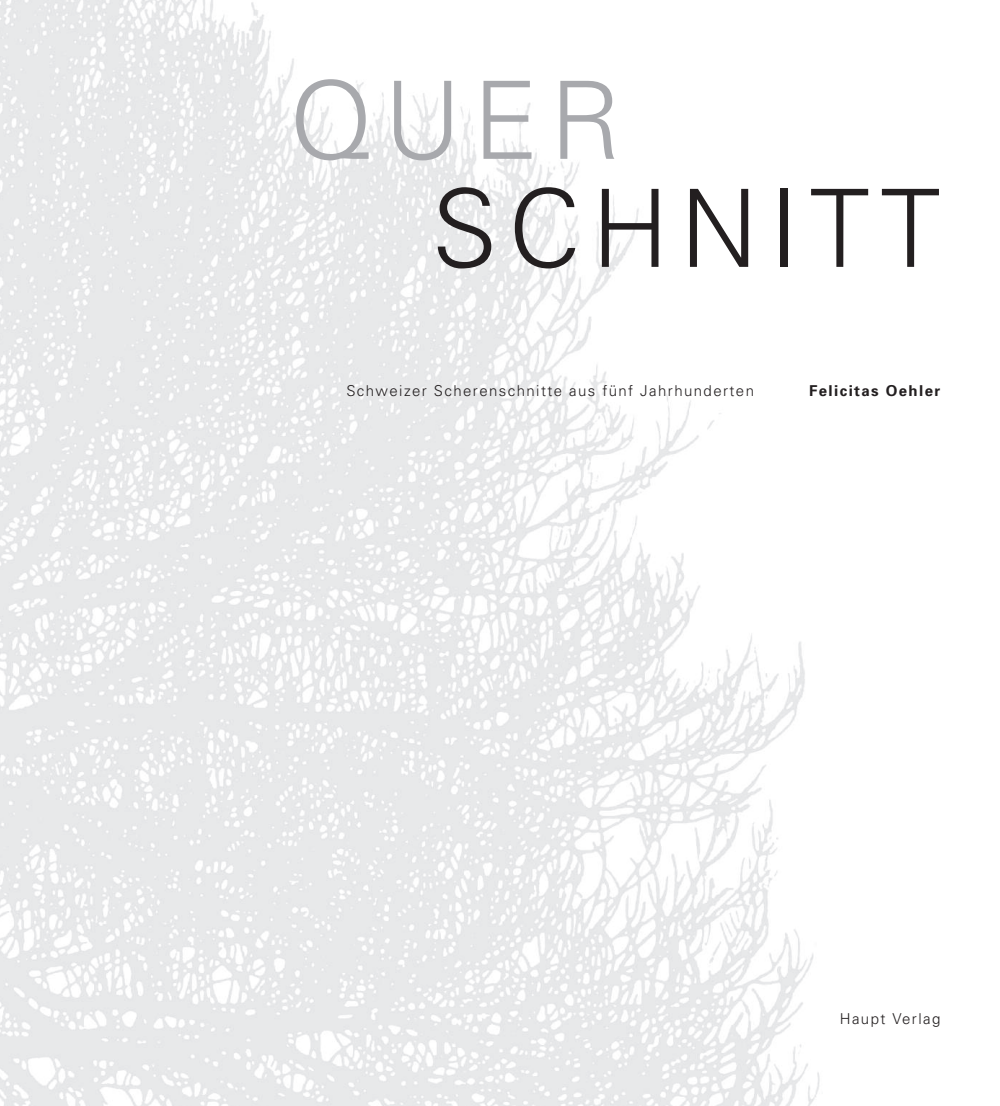
<style>
.page{position:relative;width:1000px;height:1106px;background:#fff}
.page>*{position:absolute;margin:0;border:0;box-sizing:border-box;transform-origin:0 0}
.t1{font:300 108px "Univers";letter-spacing:.1em;color:#231f20}
.t2{font:300 108px "Univers";color:#a8a9ad}
.t3{font:300 15px "Univers";letter-spacing:.095em;color:#231f20}
.t4{font:700 15px "Univers";letter-spacing:.095em;color:#231f20}
</style>
<div class="page">
<img style="left:0;top:0;width:820px;height:1106px">
<h1 class="t2" style="left:289px;top:81px;width:334px">QUER</h1>
<h1 class="t1" style="left:431px;top:189px;width:510px">SCHNITT</h1>
<p class="t3" style="left:346px;top:385px;width:409px">Schweizer Scherenschnitte aus fünf Jahrhunderten</p>
<p class="t4" style="left:808px;top:385px;width:133px">Felicitas Oehler</p>
<p class="t3" style="left:839px;top:1013px;width:102px">Haupt Verlag</p>
</div>
